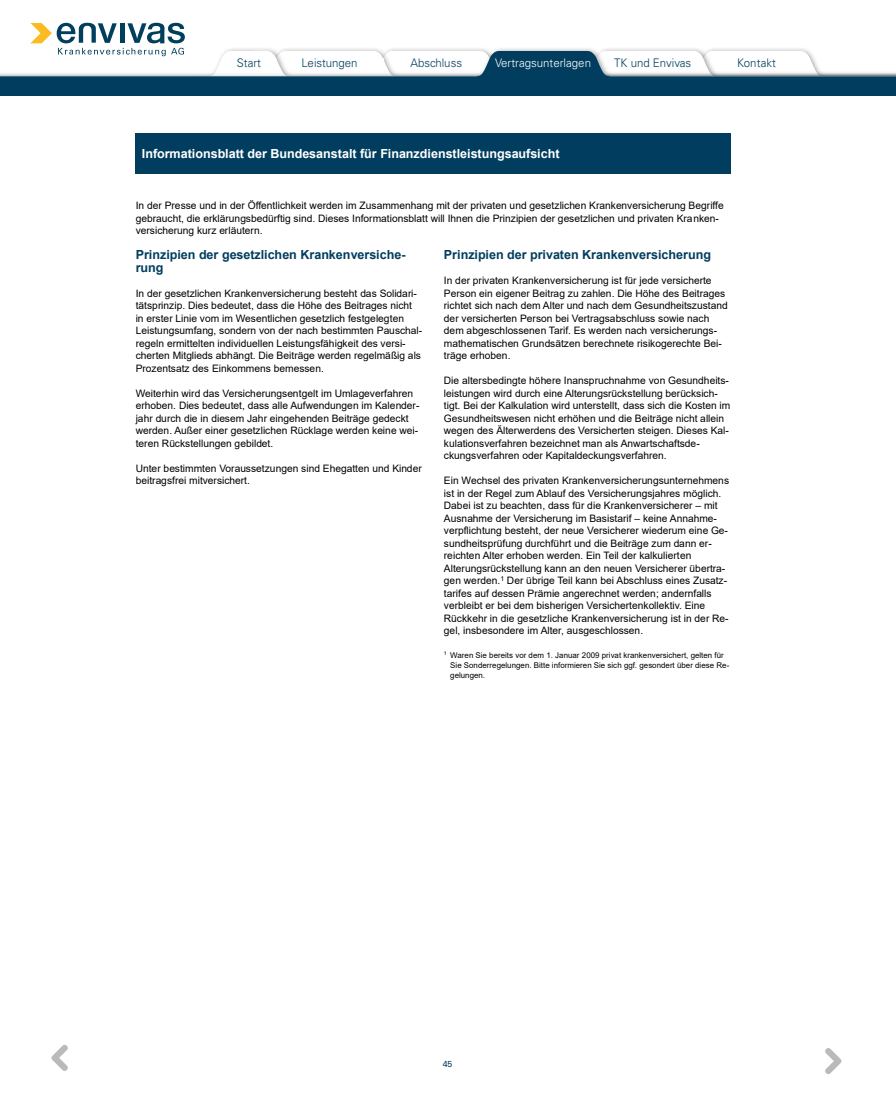
<style>
.page{position:relative;width:896px;height:1120px;background:#fff}
.page>*{position:absolute;margin:0;border:0;box-sizing:border-box;transform-origin:0 0}
.t1{font:700 12.51px/12.4px "Arial";color:#003d5e}
.t2{font:700 12.51px "Arial";color:#fff}
.t3{font:300 11.81px "Univers LT Std";color:#003d5e}
.t4{font:300 11.81px "Univers LT Std";color:#fff}
.t5{font:10.24px/12.5px "Arial";letter-spacing:.005em;color:#000}
.t6{font:8.75px "Univers LT Std";color:#003d5e}
.t7{font:7.88px/10.2px "Arial";color:#000}
</style>
<div class="page">
<div style="left:136px;top:134px;width:595px;height:40px;background:#003d5e"></div>
<svg style="left:0;top:22px;width:896px;height:74px"></svg>
<svg style="left:710px;top:0;width:102px;height:97px"></svg>
<svg style="left:495px;top:0;width:102px;height:97px"></svg>
<svg style="left:279px;top:0;width:103px;height:97px"></svg>
<svg style="left:602px;top:0;width:103px;height:97px"></svg>
<svg style="left:387px;top:0;width:102px;height:97px"></svg>
<svg style="left:200px;top:0;width:74px;height:97px"></svg>
<svg style="left:825px;top:1048px;width:17px;height:26px"></svg>
<svg style="left:51px;top:1044px;width:17px;height:27px"></svg>
<p class="t3" style="left:237px;top:56px;width:26px">Start</p>
<p class="t3" style="left:302px;top:56px;width:58px">Leistungen</p>
<p class="t3" style="left:411px;top:56px;width:53px">Abschluss</p>
<p class="t4" style="left:495px;top:56px;width:97px">Vertragsunterlagen</p>
<p class="t3" style="left:614px;top:56px;width:79px">TK und Envivas</p>
<p class="t3" style="left:737px;top:56px;width:40px">Kontakt</p>
<p class="t2" style="left:142px;top:144px;width:419px">Informationsblatt der Bundesanstalt für Finanzdienstleistungsaufsicht</p>
<p class="t5" style="left:136px;top:199px;width:590px">In der Presse und in der Öffentlichkeit werden im Zusammenhang mit der privaten und gesetzlichen Krankenversicherung Begriffe gebraucht, die erklärungsbedürftig sind. Dieses Informationsblatt will Ihnen die Prinzipien der gesetzlichen und privaten Kranken&shy;versicherung kurz erläutern.</p>
<p class="t1" style="left:136px;top:249px;width:271px">Prinzipien der gesetzlichen Krankenversiche&shy;rung</p>
<p class="t5" style="left:136px;top:287px;width:288px">In der gesetzlichen Krankenversicherung besteht das Solidari&shy;tätsprinzip. Dies bedeutet, dass die Höhe des Beitrages nicht in erster Linie vom im Wesentlichen gesetzlich festgelegten Leistungsumfang, sondern von der nach bestimmten Pauschal&shy;regeln ermittelten individuellen Leistungsfähigkeit des versi&shy;cherten Mitglieds abhängt. Die Beiträge werden regelmäßig als Prozentsatz des Einkommens bemessen.</p>
<p class="t5" style="left:136px;top:387px;width:285px">Weiterhin wird das Versicherungsentgelt im Umlageverfahren erhoben. Dies bedeutet, dass alle Aufwendungen im Kalender&shy;jahr durch die in diesem Jahr eingehenden Beiträge gedeckt werden. Außer einer gesetzlichen Rücklage werden keine wei&shy;teren Rückstellungen gebildet.</p>
<p class="t5" style="left:136px;top:462px;width:288px">Unter bestimmten Voraussetzungen sind Ehegatten und Kinder beitragsfrei mitversichert.</p>
<p class="t1" style="left:444px;top:249px;width:269px">Prinzipien der privaten Krankenversicherung</p>
<p class="t5" style="left:444px;top:274px;width:285px">In der privaten Krankenversicherung ist für jede versicherte Person ein eigener Beitrag zu zahlen. Die Höhe des Beitrages richtet sich nach dem Alter und nach dem Gesundheitszustand der versicherten Person bei Vertragsabschluss sowie nach dem abgeschlossenen Tarif. Es werden nach versicherungs&shy;mathematischen Grundsätzen berechnete risikogerechte Bei&shy;träge erhoben.</p>
<p class="t5" style="left:444px;top:374px;width:288px">Die altersbedingte höhere Inanspruchnahme von Gesundheits&shy;leistungen wird durch eine Alterungsrückstellung berücksich&shy;tigt. Bei der Kalkulation wird unterstellt, dass sich die Kosten im Gesundheitswesen nicht erhöhen und die Beiträge nicht allein wegen des Älterwerdens des Versicherten steigen. Dieses Kal&shy;kulationsverfahren bezeichnet man als Anwartschaftsde&shy;ckungsverfahren oder Kapitaldeckungsverfahren.</p>
<p class="t5" style="left:444px;top:474px;width:287px">Ein Wechsel des privaten Krankenversicherungsunternehmens ist in der Regel zum Ablauf des Versicherungsjahres möglich.<br>Dabei ist zu beachten, dass für die Krankenversicherer – mit Ausnahme der Versicherung im Basistarif – keine Annahme&shy;verpflichtung besteht, der neue Versicherer wiederum eine Ge&shy;sundheitsprüfung durchführt und die Beiträge zum dann er&shy;reichten Alter erhoben werden. Ein Teil der kalkulierten Alterungsrückstellung kann an den neuen Versicherer übertra&shy;gen werden.<sup>1</sup> Der übrige Teil kann bei Abschluss eines Zusatz&shy;tarifes auf dessen Prämie angerechnet werden; andernfalls verbleibt er bei dem bisherigen Versichertenkollektiv. Eine Rückkehr in die gesetzliche Krankenversicherung ist in der Re&shy;gel, insbesondere im Alter, ausgeschlossen.</p>
<p class="t7" style="left:450px;top:650px;width:281px;text-indent:-6px"><sup>1</sup> Waren Sie bereits vor dem 1. Januar 2009 privat krankenversichert, gelten für<br>Sie Sonderregelungen. Bitte informieren Sie sich ggf. gesondert über diese Re&shy;gelungen.</p>
<p class="t6" style="left:443px;top:1059px;width:11px">45</p>
</div>
